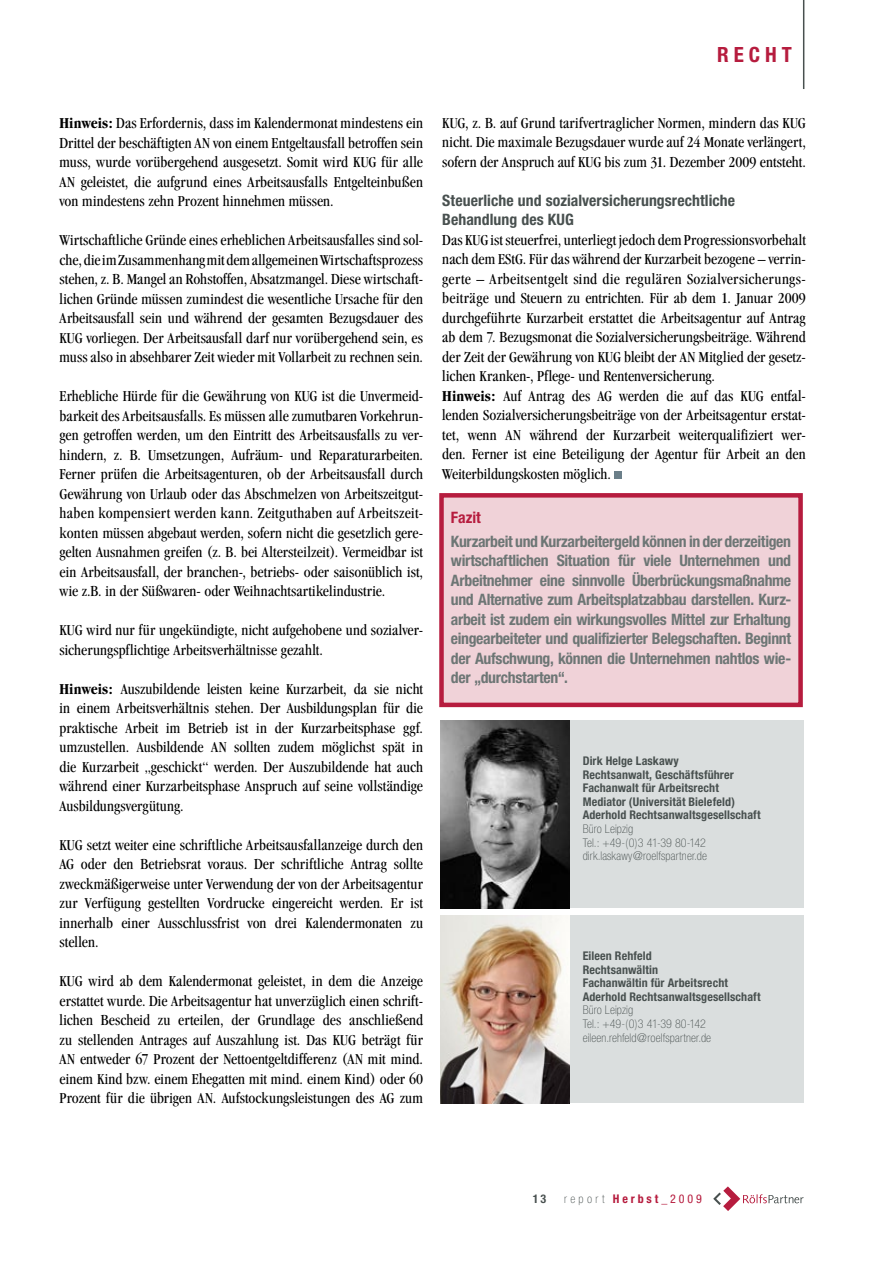
<style>
.page{position:relative;width:893px;height:1263px;background:#fff}
.page>*{position:absolute;margin:0;border:0;box-sizing:border-box;transform-origin:0 0}
.t1{font:700 condensed 21px "Helvetica Neue";letter-spacing:.235em;color:#b61c3e}
.t2{font:condensed 15.75px/19.5px "Garamond";letter-spacing:.005em;color:#000;text-align:justify}
.t3{font:700 condensed 15.75px/19.5px "Helvetica Neue";letter-spacing:-.02em;color:#6d7675;text-align:justify}
.t4{font:700 condensed 15.75px/19.5px "Helvetica Neue";letter-spacing:.005em;color:#48504f}
.t5{font:700 condensed 15.75px "Helvetica Neue";color:#b61c3e}
.t6{font:700 condensed 12px/13.6px "Helvetica Neue";letter-spacing:.01em;color:#48504f}
.t7{font:100 condensed 12px/13.6px "Helvetica Neue";letter-spacing:.01em;color:#48504f}
.t8{font:700 condensed 12px "Helvetica Neue";letter-spacing:.235em;color:#b61c3e}
.s1{font-weight:700}
.s2{font-weight:100;color:#48504f}
.s3{font-weight:400}
</style>
<div class="page">
<div style="left:614px;top:472px;width:8px;height:7px;background:#6b7f89"></div>
<hr style="left:803px;top:0;width:1px;height:89px;background:#48504f">
<div style="left:440px;top:916px;width:364px;height:187px;background:#dadede"></div>
<img style="left:440px;top:916px;width:129px;height:187px">
<div style="left:440px;top:721px;width:364px;height:187px;background:#dadede"></div>
<img style="left:440px;top:721px;width:129px;height:187px">
<div style="left:439px;top:493px;width:364px;height:214px;background:#f0d2d8;border:4px solid #b61c3e"></div>
<svg style="left:713px;top:1186px;width:91px;height:25px"></svg>
<h1 class="t1" style="left:717px;top:42px;width:76px">RECHT</h1>
<p class="t2" style="left:60px;top:113px;width:365px"><span class="s1">Hinweis:</span> Das Erfordernis, dass im Kalendermonat mindestens ein Drittel der beschäftigten AN von einem Entgeltausfall betroffen sein muss, wurde vorübergehend ausgesetzt. Somit wird KUG für alle AN geleistet, die aufgrund eines Arbeitsausfalls Entgelteinbußen von mindestens zehn Prozent hinnehmen müssen.</p>
<p class="t2" style="left:60px;top:230px;width:365px">Wirtschaftliche Gründe eines erheblichen Arbeitsausfalles sind sol&shy;che, die im Zusammenhang mit dem allgemeinen Wirtschaftsprozess stehen, z. B. Mangel an Rohstoffen, Absatzmangel. Diese wirtschaft&shy;lichen Gründe müssen zumindest die wesentliche Ursache für den Arbeitsausfall sein und während der gesamten Bezugsdauer des KUG vorliegen. Der Arbeitsausfall darf nur vorübergehend sein, es muss also in absehbarer Zeit wieder mit Vollarbeit zu rechnen sein.</p>
<p class="t2" style="left:60px;top:386px;width:365px">Erhebliche Hürde für die Gewährung von KUG ist die Unvermeid&shy;barkeit des Arbeitsausfalls. Es müssen alle zumutbaren Vorkehrun&shy;gen getroffen werden, um den Eintritt des Arbeitsausfalls zu ver&shy;hindern, z. B. Umsetzungen, Aufräum- und Reparaturarbeiten.<br>Ferner prüfen die Arbeitsagenturen, ob der Arbeitsausfall durch Gewährung von Urlaub oder das Abschmelzen von Arbeitszeitgut&shy;haben kompensiert werden kann. Zeitguthaben auf Arbeitszeit&shy;konten müssen abgebaut werden, sofern nicht die gesetzlich gere&shy;gelten Ausnahmen greifen (z. B. bei Altersteilzeit). Vermeidbar ist ein Arbeitsausfall, der branchen-, betriebs- oder saisonüblich ist, wie z.B. in der Süßwaren- oder Weihnachtsartikelindustrie.</p>
<p class="t2" style="left:60px;top:620px;width:365px">KUG wird nur für ungekündigte, nicht aufgehobene und sozialver&shy;sicherungspflichtige Arbeitsverhältnisse gezahlt.</p>
<p class="t2" style="left:60px;top:679px;width:365px"><span class="s1">Hinweis:</span> Auszubildende leisten keine Kurzarbeit, da sie nicht in einem Arbeitsverhältnis stehen. Der Ausbildungsplan für die praktische Arbeit im Betrieb ist in der Kurzarbeitsphase ggf. umzustellen. Ausbildende AN sollten zudem möglichst spät in die Kurzarbeit „geschickt“ werden. Der Auszubildende hat auch während einer Kurzarbeitsphase Anspruch auf seine vollständige Ausbildungsvergütung.</p>
<p class="t2" style="left:60px;top:835px;width:365px">KUG setzt weiter eine schriftliche Arbeitsausfallanzeige durch den AG oder den Betriebsrat voraus. Der schriftliche Antrag sollte zweckmäßigerweise unter Verwendung der von der Arbeitsagentur zur Verfügung gestellten Vordrucke eingereicht werden. Er ist innerhalb einer Ausschlussfrist von drei Kalendermonaten zu stellen.</p>
<p class="t2" style="left:60px;top:971px;width:365px">KUG wird ab dem Kalendermonat geleistet, in dem die Anzeige erstattet wurde. Die Arbeitsagentur hat unverzüglich einen schrift&shy;lichen Bescheid zu erteilen, der Grundlage des anschließend zu stellenden Antrages auf Auszahlung ist. Das KUG beträgt für AN entweder 67 Prozent der Nettoentgeltdifferenz (AN mit mind. einem Kind bzw. einem Ehegatten mit mind. einem Kind) oder 60<br>Prozent für die übrigen AN. Aufstockungsleistungen des AG zum</p>
<p class="t2" style="left:442px;top:113px;width:365px">KUG, z. B. auf Grund tarifvertraglicher Normen, mindern das KUG nicht. Die maximale Bezugsdauer wurde auf 24 Monate verlängert, sofern der Anspruch auf KUG bis zum 31. Dezember 2009 entsteht.</p>
<p class="t4" style="left:442px;top:190px;width:294px">Steuerliche und sozialversicherungsrechtliche<br>Behandlung des KUG</p>
<p class="t2" style="left:442px;top:230px;width:365px;text-align:left">Das KUG ist steuerfrei, unterliegt jedoch dem Progressionsvorbehalt nach dem EStG. Für das während der Kurzarbeit bezogene – verrin&shy;gerte – Arbeitsentgelt sind die regulären Sozialversicherungs&shy;beiträge und Steuern zu entrichten. Für ab dem 1. Januar 2009 durchgeführte Kurzarbeit erstattet die Arbeitsagentur auf Antrag ab dem 7. Bezugsmonat die Sozialversicherungsbeiträge. Während der Zeit der Gewährung von KUG bleibt der AN Mitglied der gesetz&shy;lichen Kranken-, Pflege- und Rentenversicherung.<br><span class="s1">Hinweis:</span> Auf Antrag des AG werden die auf das KUG entfal&shy;lenden Sozialversicherungsbeiträge von der Arbeitsagentur erstat&shy;tet, wenn AN während der Kurzarbeit weiterqualifiziert wer&shy;den. Ferner ist eine Beteiligung der Agentur für Arbeit an den Weiterbildungskosten möglich.</p>
<p class="t5" style="left:451px;top:508px;width:31px">Fazit</p>
<p class="t3" style="left:451px;top:531px;width:342px">Kurzarbeit und Kurzarbeitergeld können in der derzeitigen wirtschaftlichen Situation für viele Unternehmen und Arbeitnehmer eine sinnvolle Überbrückungsmaßnahme und Alternative zum Arbeitsplatzabbau darstellen. Kurz&shy;arbeit ist zudem ein wirkungsvolles Mittel zur Erhaltung eingearbeiteter und qualifizierter Belegschaften. Beginnt der Aufschwung, können die Unternehmen nahtlos wie&shy;der „durchstarten“.</p>
<p class="t6" style="left:583px;top:754px;width:179px">Dirk Helge Laskawy<br>Rechtsanwalt, Geschäftsführer<br>Fachanwalt für Arbeitsrecht<br>Mediator (Universität Bielefeld)<br>Aderhold Rechtsanwaltsgesellschaft</p>
<p class="t7" style="left:583px;top:822px;width:126px">Büro Leipzig<br>Tel.: +49-(0)3 41-39 80-142 dirk.laskawy@roelfspartner.de</p>
<p class="t6" style="left:583px;top:949px;width:179px">Eileen Rehfeld<br>Rechtsanwältin<br>Fachanwältin für Arbeitsrecht<br>Aderhold Rechtsanwaltsgesellschaft</p>
<p class="t7" style="left:583px;top:1003px;width:130px">Büro Leipzig<br>Tel.: +49-(0)3 41-39 80-142 eileen.rehfeld@roelfspartner.de</p>
<p class="t6" style="left:533px;top:1192px;width:15px">13</p>
<p class="t8" style="left:564px;top:1192px;width:139px"><span class="s2">report</span> Herbst_<span class="s3">2009</span></p>
</div>
